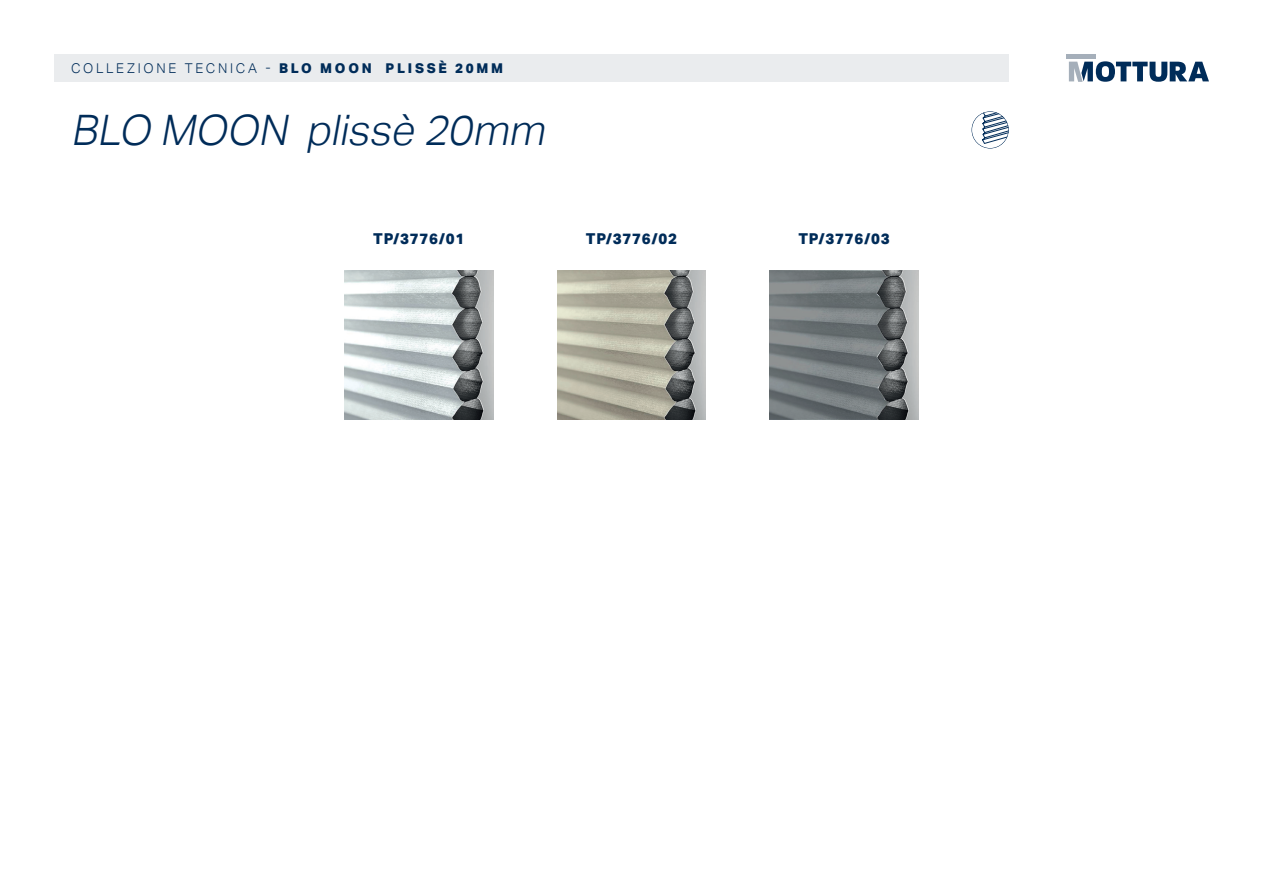
<style>
.page{position:relative;width:1263px;height:893px;background:#fff}
.page>*{position:absolute;margin:0;border:0;box-sizing:border-box;transform-origin:0 0}
.t1{font:italic 300 42px "Aktiv Grotesk";color:#002c59}
.t2{font:800 15px "Aktiv Grotesk";letter-spacing:.05em;color:#002c59}
.t3{font:300 13.5px "Aktiv Grotesk";letter-spacing:.2em;color:#002c59}
.s1{font-weight:800}
</style>
<div class="page">
<div style="left:54px;top:54px;width:955px;height:28px;background:#eaecee"></div>
<hr style="left:1066px;top:54px;width:29px;height:4px;background:#a5afba">
<svg style="left:1069px;top:61px;width:140px;height:21px"></svg>
<svg style="left:980px;top:111px;width:29px;height:33px"></svg>
<div style="left:971px;top:111px;width:38px;height:38px;border:1px solid #002c59;border-radius:50%"></div>
<img style="left:344px;top:271px;width:149px;height:148px">
<img style="left:557px;top:271px;width:149px;height:148px">
<img style="left:770px;top:271px;width:148px;height:148px">
<p class="t3" style="left:71px;top:60px;width:434px">COLLEZIONE TECNICA - <span class="s1">BLO MOON PLISSÈ 20MM</span></p>
<h1 class="t1" style="left:71px;top:106px;width:490px">BLO MOON plissè20mm</h1>
<p class="t2" style="left:373px;top:230px;width:93px">TP/3776/01</p>
<p class="t2" style="left:586px;top:230px;width:93px">TP/3776/02</p>
<p class="t2" style="left:798px;top:230px;width:93px">TP/3776/03</p>
</div>
